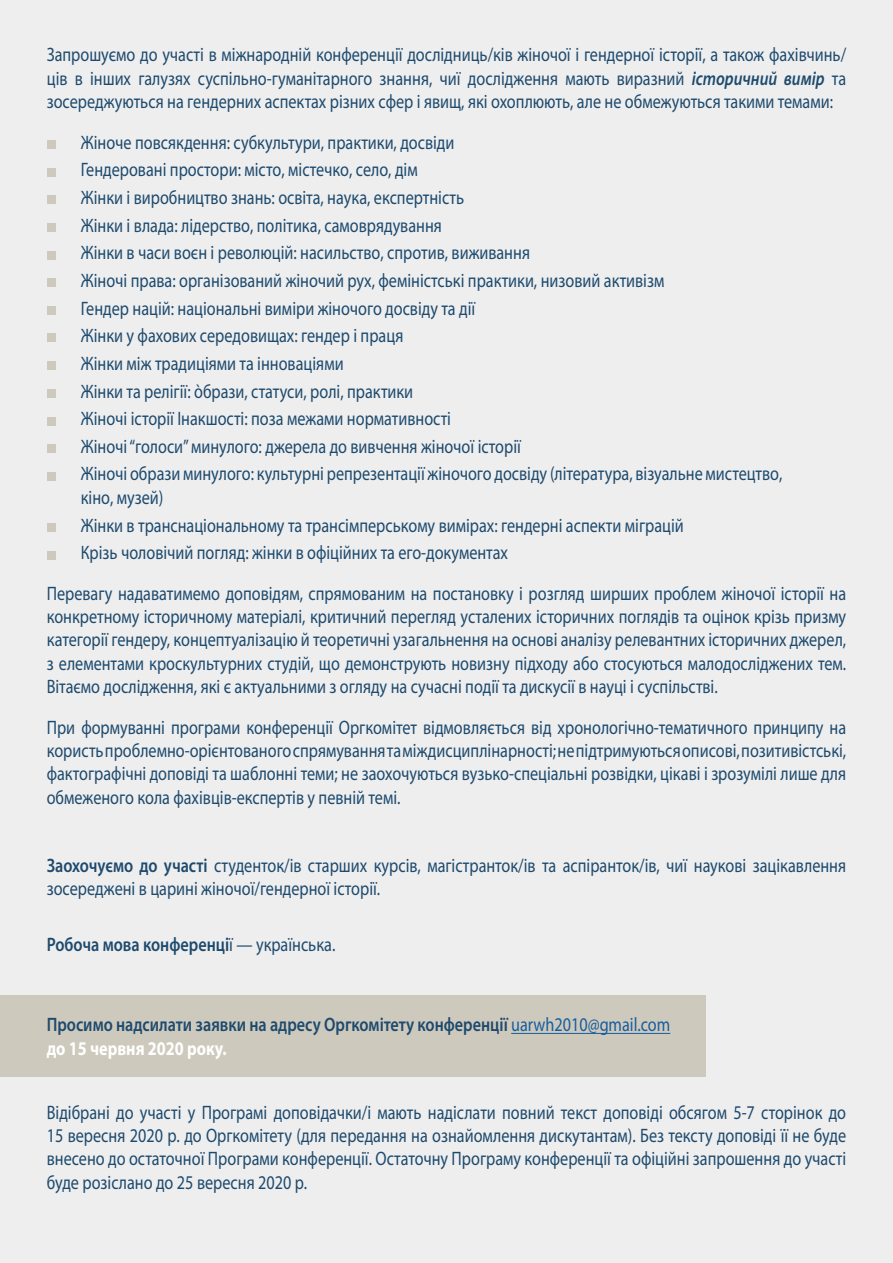
<style>
.page{position:relative;width:893px;height:1263px;background:#fff}
.page>*{position:absolute;margin:0;border:0;box-sizing:border-box;transform-origin:0 0}
.t1{font:19.5px/23.4px "Myriad Pro";color:#1d4a6d;text-align:justify;scale:.83 1}
.t2{font:600 19.5px "Myriad Pro";color:#1d4a6d;scale:.83 1}
.t3{font:700 19.5px "Myriad Pro";color:#fff;scale:.83 1}
.s1{font-weight:600;font-style:italic}
.s2{font-weight:600}
.s3{font-weight:400}
.s4{font-weight:400;color:#175d9e}
</style>
<div class="page">
<div style="left:0;top:0;width:893px;height:1262px;background:#eeeeef"></div>
<div style="left:0;top:995px;width:706px;height:82px;background:#cec9bd"></div>
<hr style="left:511px;top:1033px;width:159px;height:1px;background:#175d9e">
<div style="left:47px;top:140px;width:8px;height:9px;background:#cec9bd"></div>
<div style="left:47px;top:223px;width:8px;height:9px;background:#cec9bd"></div>
<div style="left:47px;top:306px;width:8px;height:9px;background:#cec9bd"></div>
<div style="left:47px;top:389px;width:8px;height:9px;background:#cec9bd"></div>
<div style="left:47px;top:472px;width:8px;height:8px;background:#cec9bd"></div>
<div style="left:47px;top:168px;width:8px;height:8px;background:#cec9bd"></div>
<div style="left:47px;top:251px;width:8px;height:8px;background:#cec9bd"></div>
<div style="left:47px;top:334px;width:8px;height:8px;background:#cec9bd"></div>
<div style="left:47px;top:417px;width:8px;height:8px;background:#cec9bd"></div>
<div style="left:47px;top:195px;width:8px;height:9px;background:#cec9bd"></div>
<div style="left:47px;top:279px;width:8px;height:8px;background:#cec9bd"></div>
<div style="left:47px;top:361px;width:8px;height:9px;background:#cec9bd"></div>
<div style="left:47px;top:444px;width:8px;height:9px;background:#cec9bd"></div>
<div style="left:47px;top:523px;width:8px;height:8px;background:#cec9bd"></div>
<div style="left:47px;top:551px;width:8px;height:8px;background:#cec9bd"></div>
<p class="t1" style="left:47px;top:43px;width:965px">Запрошуємо до участі в міжнародній конференції дослідниць/ків жіночої і гендерної історії, а також фахівчинь/ ців в інших галузях суспільно-гуманітарного знання, чиї дослідження мають виразний <span class="s1">історичний вимір</span> та зосереджуються на гендерних аспектах різних сфер і явищ, які охоплюють, але не обмежуються такими темами:</p>
<p class="t1" style="left:81px;top:130px;width:452px">Жіноче повсякдення: субкультури, практики, досвіди</p>
<p class="t1" style="left:81px;top:158px;width:407px">Гендеровані простори: місто, містечко, село, дім</p>
<p class="t1" style="left:81px;top:185px;width:463px">Жінки і виробництво знань: освіта, наука, експертність</p>
<p class="t1" style="left:81px;top:213px;width:437px">Жінки і влада: лідерство, політика, самоврядування</p>
<p class="t1" style="left:81px;top:241px;width:543px">Жінки в часи воєн і революцій: насильство, спротив, виживання</p>
<p class="t1" style="left:81px;top:268px;width:705px">Жіночі права: організований жіночий рух, феміністські практики, низовий активізм</p>
<p class="t1" style="left:81px;top:296px;width:477px">Гендер націй: національні виміри жіночого досвіду та дії</p>
<p class="t1" style="left:81px;top:324px;width:390px">Жінки у фахових середовищах: гендер і праця</p>
<p class="t1" style="left:81px;top:351px;width:318px">Жінки між традиціями та інноваціями</p>
<p class="t1" style="left:81px;top:379px;width:402px">Жінки та релігії: òбрази, статуси, ролі, практики</p>
<p class="t1" style="left:81px;top:407px;width:448px">Жіночі історії Інакшості: поза межами нормативності</p>
<p class="t1" style="left:81px;top:434px;width:532px">Жіночі “голоси” минулого: джерела до вивчення жіночої історії</p>
<p class="t1" style="left:81px;top:462px;width:847px">Жіночі образи минулого: культурні репрезентації жіночого досвіду (література, візуальне мистецтво, кіно, музей)</p>
<p class="t1" style="left:81px;top:513px;width:728px">Жінки в транснаціональному та трансімперському вимірах: гендерні аспекти міграцій</p>
<p class="t1" style="left:81px;top:541px;width:516px">Крізь чоловічий погляд: жінки в офіційних та его-документах</p>
<p class="t1" style="left:47px;top:581px;width:965px">Перевагу надаватимемо доповідям, спрямованим на постановку і розгляд ширших проблем жіночої історії на конкретному історичному матеріалі, критичний перегляд усталених історичних поглядів та оцінок крізь призму категорії гендеру, концептуалізацію й теоретичні узагальнення на основі аналізу релевантних історичних джерел, з елементами кроскультурних студій, що демонструють новизну підходу або стосуються малодосліджених тем.<br>Вітаємо дослідження, які є актуальними з огляду на сучасні події та дискусії в науці і суспільстві.</p>
<p class="t1" style="left:47px;top:715px;width:965px">При формуванні програми конференції Оргкомітет відмовляється від хронологічно-тематичного принципу на користь проблемно-орієнтованого спрямування та міждисциплінарності; не підтримуються описові, позитивістські, фактографічні доповіді та шаблонні теми; не заохочуються вузько-спеціальні розвідки, цікаві і зрозумілі лише для обмеженого кола фахівців-експертів у певній темі.</p>
<p class="t1" style="left:47px;top:853px;width:965px"><span class="s2">Заохочуємо до участі</span> студенток/ів старших курсів, магістранток/ів та аспіранток/ів, чиї наукові зацікавлення зосереджені в царині жіночої/гендерної історії.</p>
<p class="t2" style="left:47px;top:932px;width:349px">Робоча мова конференці<span class="s3">ї — українська.</span></p>
<p class="t2" style="left:47px;top:1012px;width:753px">Просимо надсилати заявки на адресу Оргкомітету конференції <span class="s4">uarwh2010@gmail.com</span></p>
<p class="t3" style="left:47px;top:1035px;width:218px">до 15 червня 2020 року.</p>
<p class="t1" style="left:47px;top:1100px;width:965px">Відібрані до участі у Програмі доповідачки/і мають надіслати повний текст доповіді обсягом 5-7 сторінок до</p>
<p class="t1" style="left:47px;top:1123px;width:965px">15 вересня 2020 р. до Оргкомітету (для передання на ознайомлення дискутантам). Без тексту доповіді її не буде внесено до остаточної Програми конференції. Остаточну Програму конференції та офіційні запрошення до участі буде розіслано до 25 вересня 2020 р.</p>
</div>
